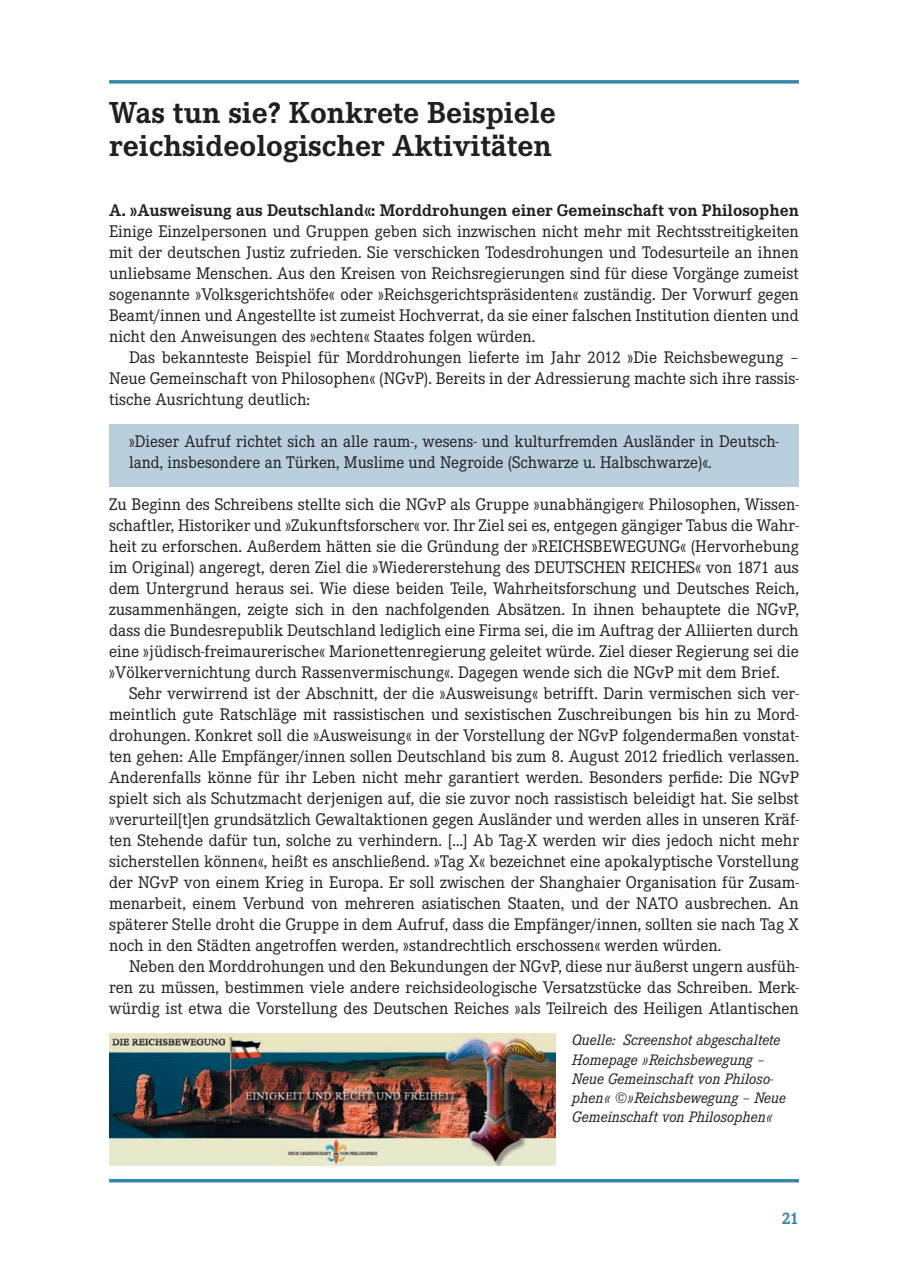
<style>
.page{position:relative;width:918px;height:1265px;background:#fff}
.page>*{position:absolute;margin:0;border:0;box-sizing:border-box;transform-origin:0 0}
.t1{font:700 31.5px/33.2px "Corporate E";color:#231f20}
.t2{font:17.5px/21px "Corporate E";color:#231f20;text-align:justify}
.t3{font:700 17.5px "Corporate E";color:#231f20}
.t4{font:700 17.5px "Corporate E";color:#3588ac}
.t5{font:italic 15.75px/19.2px "Corporate E";color:#231f20}
</style>
<div class="page">
<svg style="left:109px;top:80px;width:690px;height:4px;background:#4d96b6"></svg>
<hr style="left:109px;top:1179px;width:690px;height:3px;background:#3588ac">
<div style="left:109px;top:424px;width:690px;height:63px;background:#bacfde"></div>
<img style="left:109px;top:1033px;width:447px;height:133px">
<h1 class="t1" style="left:109px;top:96px;width:448px">Was tun sie? Konkrete Beispiele reichsideologischer Aktivitäten</h1>
<p class="t3" style="left:109px;top:201px;width:691px">A. »Ausweisung aus Deutschland«: Morddrohungen einer Gemeinschaft von Philosophen</p>
<p class="t2" style="left:109px;top:221px;width:691px">Einige Einzelpersonen und Gruppen geben sich inzwischen nicht mehr mit Rechtsstreitigkeiten mit der deutschen Justiz zufrieden. Sie verschicken Todesdrohungen und Todesurteile an ihnen unliebsame Menschen. Aus den Kreisen von Reichsregierungen sind für diese Vorgänge zumeist sogenannte »Volksgerichtshöfe« oder »Reichsgerichtspräsidenten« zuständig. Der Vorwurf gegen Beamt/innen und Angestellte ist zumeist Hochverrat, da sie einer falschen Institution dienten und nicht den Anweisungen des »echten« Staates folgen würden.</p>
<p class="t2" style="left:109px;top:347px;width:691px;text-indent:20px">Das bekannteste Beispiel für Morddrohungen lieferte im Jahr 2012 »Die Reichsbewegung – Neue Gemeinschaft von Philosophen« (NGvP). Bereits in der Adressierung machte sich ihre rassis&shy;tische Ausrichtung deutlich:</p>
<p class="t2" style="left:129px;top:431px;width:651px">»Dieser Aufruf richtet sich an alle raum-, wesens- und kulturfremden Ausländer in Deutsch&shy;land, insbesondere an Türken, Muslime und Negroide (Schwarze u. Halbschwarze)«.</p>
<p class="t2" style="left:109px;top:494px;width:691px">Zu Beginn des Schreibens stellte sich die NGvP als Gruppe »unabhängiger« Philosophen, Wissen&shy;schaftler, Historiker und »Zukunftsforscher« vor. Ihr Ziel sei es, entgegen gängiger Tabus die Wahr&shy;heit zu erforschen. Außerdem hätten sie die Gründung der »REICHSBEWEGUNG« (Hervorhebung im Original) angeregt, deren Ziel die »Wiedererstehung des DEUTSCHEN REICHES« von 1871 aus dem Untergrund heraus sei. Wie diese beiden Teile, Wahrheitsforschung und Deutsches Reich, zusammenhängen, zeigte sich in den nachfolgenden Absätzen. In ihnen behauptete die NGvP, dass die Bundesrepublik Deutschland lediglich eine Firma sei, die im Auftrag der Alliierten durch eine »jüdisch-freimaurerische« Marionettenregierung geleitet würde. Ziel dieser Regierung sei die »Völkervernichtung durch Rassenvermischung«. Dagegen wende sich die NGvP mit dem Brief.</p>
<p class="t2" style="left:109px;top:683px;width:691px;text-indent:20px">Sehr verwirrend ist der Abschnitt, der die »Ausweisung« betrifft. Darin vermischen sich ver&shy;meintlich gute Ratschläge mit rassistischen und sexistischen Zuschreibungen bis hin zu Mord&shy;drohungen. Konkret soll die »Ausweisung« in der Vorstellung der NGvP folgendermaßen vonstat&shy;ten gehen: Alle Empfänger/innen sollen Deutschland bis zum 8. August 2012 friedlich verlassen.<br>Anderenfalls könne für ihr Leben nicht mehr garantiert werden. Besonders perfide: Die NGvP spielt sich als Schutzmacht derjenigen auf, die sie zuvor noch rassistisch beleidigt hat. Sie selbst »verurteil[t]en grundsätzlich Gewaltaktionen gegen Ausländer und werden alles in unseren Kräf&shy;ten Stehende dafür tun, solche zu verhindern. […] Ab Tag-X werden wir dies jedoch nicht mehr sicherstellen können«, heißt es anschließend. »Tag X« bezeichnet eine apokalyptische Vorstellung der NGvP von einem Krieg in Europa. Er soll zwischen der Shanghaier Organisation für Zusam&shy;menarbeit, einem Verbund von mehreren asiatischen Staaten, und der NATO ausbrechen. An späterer Stelle droht die Gruppe in dem Aufruf, dass die Empfänger/innen, sollten sie nach Tag X noch in den Städten angetroffen werden, »standrechtlich erschossen« werden würden.</p>
<p class="t2" style="left:109px;top:956px;width:691px;text-indent:20px">Neben den Morddrohungen und den Bekundungen der NGvP, diese nur äußerst ungern ausfüh&shy;ren zu müssen, bestimmen viele andere reichsideologische Versatzstücke das Schreiben. Merk&shy;würdig ist etwa die Vorstellung des Deutschen Reiches »als Teilreich des Heiligen Atlantischen</p>
<p class="t5" style="left:572px;top:1031px;width:215px">Quelle: Screenshot abgeschaltete<br>Homepage »Reichsbewegung –<br>Neue Gemeinschaft von Philoso&shy;phen« ©»Reichsbewegung – Neue<br>Gemeinschaft von Philosophen«</p>
<p class="t4" style="left:781px;top:1209px;width:19px">21</p>
</div>
